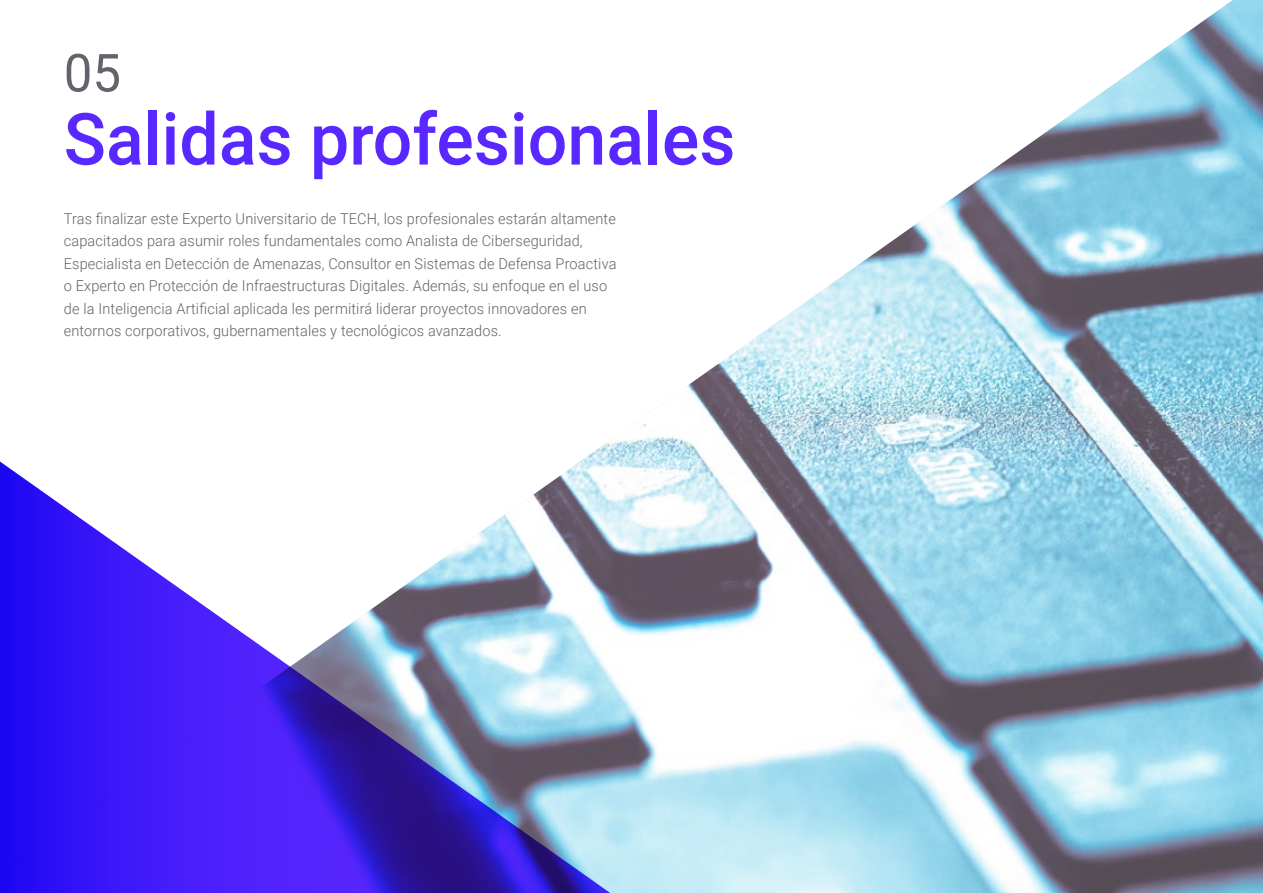
<style>
.page{position:relative;width:1263px;height:893px;background:#fff}
.page>*{position:absolute;margin:0;border:0;box-sizing:border-box;transform-origin:0 0}
.t1{font:500 72px "Roboto";color:#5927ff}
.t2{font:52.5px "Roboto";color:#61646a}
.t3{font:300 15px/22.5px "Roboto";letter-spacing:.01em;color:#61646a}
</style>
<div class="page">
<img style="left:602px;top:0;width:661px;height:893px">
<svg style="left:0;top:446px;width:640px;height:447px"></svg>
<h2 class="t2" style="left:64px;top:36px;width:59px">05</h2>
<h1 class="t1" style="left:64px;top:89px;width:673px">Salidas profesionales</h1>
<p class="t3" style="left:64px;top:207px;width:554px">Tras finalizar este Experto Universitario de TECH, los profesionales estarán altamente capacitados para asumir roles fundamentales como Analista de Ciberseguridad, Especialista en Detección de Amenazas, Consultor en Sistemas de Defensa Proactiva o Experto en Protección de Infraestructuras Digitales. Además, su enfoque en el uso de la Inteligencia Artificial aplicada les permitirá liderar proyectos innovadores en entornos corporativos, gubernamentales y tecnológicos avanzados.</p>
</div>
